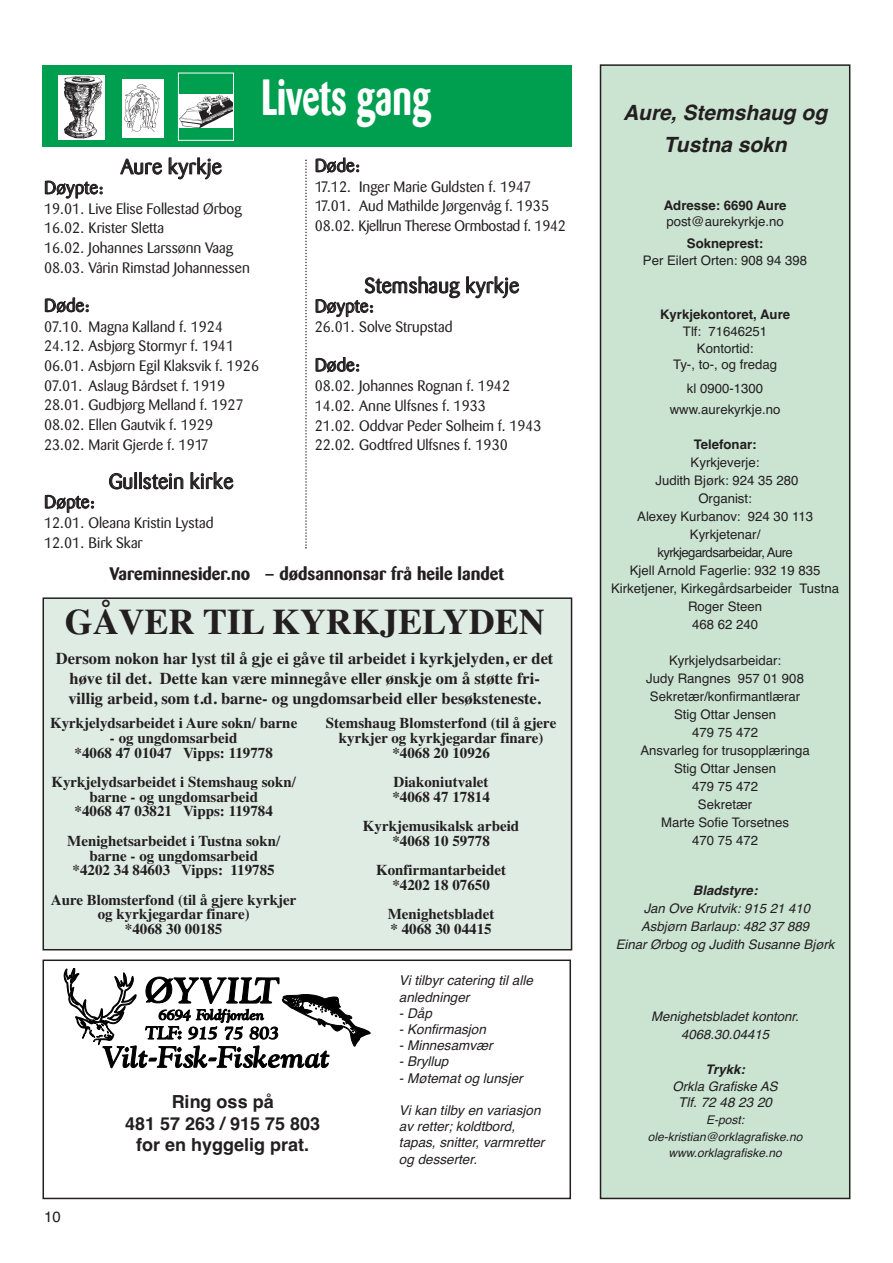
<style>
.page{position:relative;width:893px;height:1263px;background:#fff}
.page>*{position:absolute;margin:0;border:0;box-sizing:border-box;transform-origin:0 0}
.t1{font:700 50.4px "Barmeno";color:#fff;scale:.71 1}
.t2{font:700 36px "Times";color:#231f20}
.t3{font:21px "Barmeno";letter-spacing:.025em;color:#231f20}
.t4{font:italic 700 21px/31.5px "Helvetica";color:#231f20;text-align:center}
.t5{font:700 18px/21.6px "Helvetica";color:#231f20;text-align:center}
.t6{font:700 18px "Barmeno";color:#231f20}
.t7{font:18px "Barmeno";letter-spacing:.02em;color:#231f20}
.t8{font:700 16.5px/19.8px "Times";color:#231f20;text-align:center}
.t9{font:15px/19.6px "Barmeno";color:#231f20}
.t10{font:700 15px/14.7px "Times";color:#231f20;text-align:center}
.t11{font:15px "Helvetica";color:#231f20}
.t12{font:italic 13.5px/16.2px "Helvetica";color:#231f20}
.t13{font:13.2px/18px "Helvetica";color:#231f20;text-align:center}
.t14{font:italic 13.2px/18px "Helvetica";color:#231f20;text-align:center}
.t15{font:700 13.2px "Helvetica";color:#231f20}
.t16{font:italic 700 13.2px "Helvetica";color:#231f20}
.t17{font:italic 12px/16.6px "Helvetica";color:#231f20;text-align:center}
</style>
<div class="page">
<div style="left:43px;top:65px;width:529px;height:81px;background:#009e4f"></div>
<img style="left:58px;top:76px;width:46px;height:64px">
<img style="left:123px;top:79px;width:41px;height:58px">
<img style="left:180px;top:94px;width:52px;height:34px">
<div style="left:178px;top:73px;width:56px;height:68px;border:1px solid #fff"></div>
<svg style="left:305px;top:160px;width:2px;height:389px"></svg>
<div style="left:600px;top:65px;width:250px;height:1133px;background:#cbe4d2"></div>
<div style="left:600px;top:64px;width:250px;height:1135px;border:2px solid #231f20"></div>
<div style="left:43px;top:598px;width:529px;height:352px;background:#dfece3"></div>
<div style="left:43px;top:597px;width:529px;height:353px;border:2px solid #231f20"></div>
<div style="left:43px;top:959px;width:528px;height:240px;border:2px solid #231f20"></div>
<svg style="left:63px;top:968px;width:308px;height:101px"></svg>
<h1 class="t1" style="left:261px;top:72px;width:240px">Livets gang</h1>
<h3 class="t3" style="left:121px;top:158px;width:103px">Aure kyrkje</h3>
<p class="t7" style="left:44px;top:180px;width:61px">Døypte:</p>
<p class="t9" style="left:44px;top:200px;width:207px">19.01. Live Elise Follestad Ørbog<br>16.02. Krister Sletta<br>16.02. Johannes Larssønn Vaag<br>08.03. Vårin Rimstad Johannessen</p>
<p class="t7" style="left:44px;top:298px;width:47px">Døde:</p>
<p class="t9" style="left:44px;top:318px;width:217px">07.10. Magna Kalland f. 1924<br>24.12. Asbjørg Stormyr f. 1941<br>06.01. Asbjørn Egil Klaksvik f. 1926<br>07.01. Aslaug Bårdset f. 1919<br>28.01. Gudbjørg Melland f. 1927<br>08.02. Ellen Gautvik f. 1929<br>23.02. Marit Gjerde f. 1917</p>
<h3 class="t3" style="left:109px;top:472px;width:126px">Gullstein kirke</h3>
<p class="t7" style="left:44px;top:494px;width:52px">Døpte:</p>
<p class="t9" style="left:44px;top:514px;width:171px">12.01. Oleana Kristin Lystad<br>12.01. Birk Skar</p>
<p class="t7" style="left:315px;top:158px;width:47px">Døde:</p>
<p class="t9" style="left:315px;top:178px;width:253px">17.12. Inger Marie Guldsten f. 1947<br>17.01. Aud Mathilde Jørgenvåg f. 1935<br>08.02. Kjellrun Therese Ormbostad f. 1942</p>
<h3 class="t3" style="left:364px;top:277px;width:156px">Stemshaug kyrkje</h3>
<p class="t7" style="left:315px;top:299px;width:60px">Døypte:</p>
<p class="t9" style="left:315px;top:318px;width:139px">26.01. Solve Strupstad</p>
<p class="t7" style="left:315px;top:357px;width:47px">Døde:</p>
<p class="t9" style="left:315px;top:377px;width:229px">08.02. Johannes Rognan f. 1942<br>14.02. Anne Ulfsnes f. 1933<br>21.02. Oddvar Peder Solheim f. 1943<br>22.02. Godtfred Ulfsnes f. 1930</p>
<p class="t6" style="left:110px;top:564px;width:396px">Vareminnesider.no – dødsannonsar frå heile landet</p>
<h2 class="t2" style="left:65px;top:600px;width:482px">GÅVER TIL KYRKJELYDEN</h2>
<p class="t8" style="left:56px;top:648px;width:499px">Dersom nokon har lyst til å gje ei gåve til arbeidet i kyrkjelyden, er det høve til det. Dette kan være minnegåve eller ønskje om å støtte fri&shy;villig arbeid, som t.d. barne- og ungdomsarbeid eller besøksteneste.</p>
<p class="t10" style="left:50px;top:716px;width:249px">Kyrkjelydsarbeidet i Aure sokn/ barne</p>
<p class="t10" style="left:75px;top:730px;width:200px">- og ungdomsarbeid<br>*4068 47 01047 Vipps: 119778</p>
<p class="t10" style="left:51px;top:774px;width:246px">Kyrkjelydsarbeidet i Stemshaug sokn/ barne - og ungdomsarbeid<br>*4068 47 03821 Vipps: 119784</p>
<p class="t10" style="left:67px;top:833px;width:214px">Menighetsarbeidet i Tustna sokn/ barne - og ungdomsarbeid<br>*4202 34 84603 Vipps: 119785</p>
<p class="t10" style="left:51px;top:892px;width:247px">Aure Blomsterfond (til å gjere kyrkjer og kyrkjegardar finare)<br>*4068 30 00185</p>
<p class="t10" style="left:326px;top:716px;width:232px">Stemshaug Blomsterfond (til å gjere kyrkjer og kyrkjegardar finare) *4068 20 10926</p>
<p class="t10" style="left:392px;top:774px;width:99px;text-align:left">Diakoniutvalet *4068 47 17814</p>
<p class="t10" style="left:363px;top:819px;width:158px">Kyrkjemusikalsk arbeid *4068 10 59778</p>
<p class="t10" style="left:376px;top:863px;width:131px">Konfirmantarbeidet *4202 18 07650</p>
<p class="t10" style="left:388px;top:907px;width:108px;text-align:left">Menighetsbladet * 4068 30 04415</p>
<p class="t11" style="left:44px;top:1208px;width:18px">10</p>
<p class="t5" style="left:125px;top:1091px;width:197px">Ring oss på<br>481 57 263 / 915 75 803 for en hyggelig prat.</p>
<p class="t12" style="left:399px;top:973px;width:136px">Vi tilbyr catering til alle anledninger</p>
<p class="t12" style="left:399px;top:1005px;width:34px">- Dåp</p>
<p class="t12" style="left:399px;top:1021px;width:89px">- Konfirmasjon</p>
<p class="t12" style="left:399px;top:1037px;width:95px">- Minnesamvær</p>
<p class="t12" style="left:399px;top:1054px;width:51px">- Bryllup</p>
<p class="t12" style="left:399px;top:1070px;width:125px">- Møtemat og lunsjer</p>
<p class="t12" style="left:399px;top:1102px;width:147px">Vi kan tilby en variasjon av retter; koldtbord, tapas, snitter, varmretter og desserter.</p>
<h3 class="t4" style="left:623px;top:97px;width:206px">Aure, Stemshaug og<br>Tustna sokn</h3>
<p class="t15" style="left:664px;top:198px;width:124px">Adresse: 6690 Aure</p>
<p class="t13" style="left:666px;top:212px;width:119px">post@aurekyrkje.no</p>
<p class="t15" style="left:687px;top:236px;width:78px">Sokneprest:</p>
<p class="t13" style="left:643px;top:251px;width:166px">Per Eilert Orten: 908 94 398</p>
<p class="t15" style="left:660px;top:307px;width:132px">Kyrkjekontoret, Aure</p>
<p class="t13" style="left:673px;top:323px;width:106px;line-height:16.6px">Tlf: 71646251<br>Kontortid:<br>Ty-, to-, og fredag</p>
<p class="t13" style="left:670px;top:378px;width:112px;line-height:21px">kl 0900-1300 www.aurekyrkje.no</p>
<p class="t15" style="left:694px;top:437px;width:64px">Telefonar:</p>
<p class="t13" style="left:611px;top:453px;width:230px">Kyrkjeverje:<br>Judith Bjørk: 924 35 280<br>Organist:<br>Alexey Kurbanov: 924 30 113<br>Kyrkjetenar/<br>kyrkjegardsarbeidar, Aure<br>Kjell Arnold Fagerlie: 932 19 835<br>Kirketjener, Kirkegårdsarbeider Tustna<br>Roger Steen<br>468 62 240</p>
<p class="t13" style="left:640px;top:651px;width:171px">Kyrkjelydsarbeidar:<br>Judy Rangnes 957 01 908<br>Sekretær/konfirmantlærar<br>Stig Ottar Jensen<br>479 75 472<br>Ansvarleg for trusopplæringa<br>Stig Ottar Jensen<br>479 75 472<br>Sekretær<br>Marte Sofie Torsetnes<br>470 75 472</p>
<p class="t16" style="left:693px;top:883px;width:66px">Bladstyre:</p>
<p class="t14" style="left:616px;top:899px;width:220px">Jan Ove Krutvik: 915 21 410<br>Asbjørn Barlaup: 482 37 889<br>Einar Ørbog og Judith Susanne Bjørk</p>
<p class="t14" style="left:651px;top:1007px;width:149px">Menighetsbladet kontonr.<br>4068.30.04415</p>
<p class="t16" style="left:705px;top:1062px;width:41px">Trykk:</p>
<p class="t14" style="left:672px;top:1077px;width:107px">Orkla Grafiske AS</p>
<p class="t12" style="left:678px;top:1094px;width:95px">Tlf. 72 48 23 20</p>
<p class="t17" style="left:648px;top:1111px;width:156px">E-post: ole-kristian@orklagrafiske.no www.orklagrafiske.no</p>
</div>
